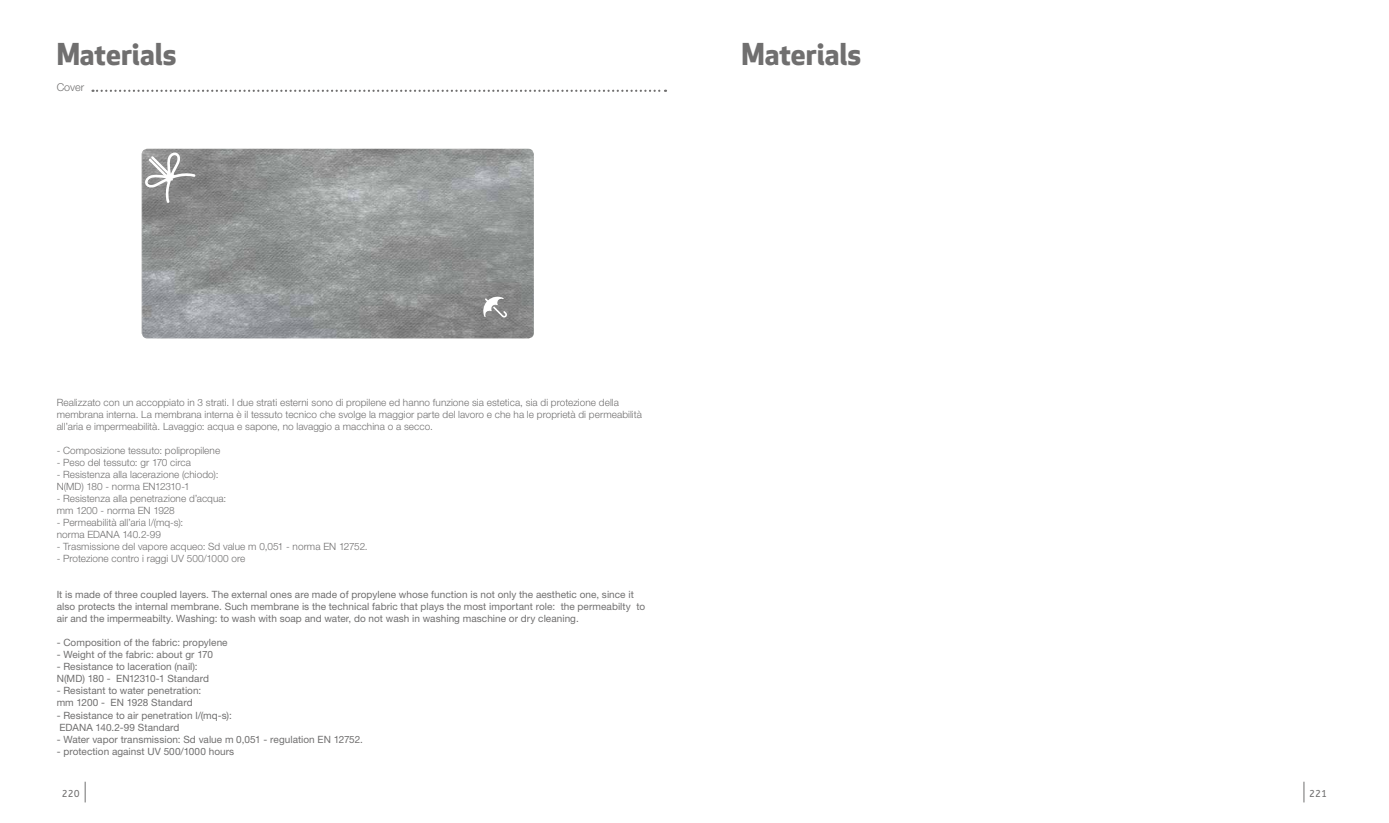
<style>
.page{position:relative;width:1389px;height:823px;background:#fff}
.page>*{position:absolute;margin:0;border:0;box-sizing:border-box;transform-origin:0 0}
.t1{font:700 29.4px "Apex New";color:#706f6f}
.t2{font:300 10.8px "Helvetica Neue LT Std";color:#706f6f}
.t3{font:10px/12px "Helvetica Neue LT Std";letter-spacing:.005em;color:#706f6f}
.t4{font:300 10px/12px "Helvetica Neue LT Std";letter-spacing:.005em;color:#706f6f}
.t5{font:10px "A Bee Zee";color:#706f6f}
</style>
<div class="page">
<svg style="left:142px;top:149px;width:392px;height:189px;background:#939696"></svg>
<svg style="left:144px;top:152px;width:52px;height:51px"></svg>
<svg style="left:482px;top:295px;width:25px;height:22px"></svg>
<svg style="left:93px;top:90px;width:573px;height:2px"></svg>
<svg style="left:1304px;top:781px;width:1px;height:21px"></svg>
<svg style="left:85px;top:781px;width:1px;height:21px"></svg>
<h1 class="t1" style="left:57px;top:33px;width:121px">Materials</h1>
<h1 class="t1" style="left:742px;top:33px;width:121px">Materials</h1>
<p class="t2" style="left:57px;top:80px;width:29px">Cover</p>
<p class="t4" style="left:57px;top:396px;width:587px">Realizzato con un accoppiato in 3 strati. I due strati esterni sono di propilene ed hanno funzione sia estetica, sia di protezione della membrana interna. La membrana interna è il tessuto tecnico che svolge la maggior parte del lavoro e che ha le proprietà di permeabilità all’aria e impermeabilità. Lavaggio: acqua e sapone, no lavaggio a macchina o a secco.</p>
<p class="t4" style="left:57px;top:444px;width:165px">- Composizione tessuto: polipropilene</p>
<p class="t4" style="left:57px;top:456px;width:136px">- Peso del tessuto: gr 170 circa</p>
<p class="t4" style="left:57px;top:468px;width:163px">- Resistenza alla lacerazione (chiodo):<br>N(MD) 180 - norma EN12310-1</p>
<p class="t4" style="left:57px;top:492px;width:171px">- Resistenza alla penetrazione d’acqua: mm 1200 - norma EN 1928</p>
<p class="t4" style="left:57px;top:516px;width:128px">- Permeabilità all’aria l/(mq-s): norma EDANA 140.2-99</p>
<p class="t4" style="left:57px;top:540px;width:312px">- Trasmissione del vapore acqueo: Sd value m 0,051 - norma EN 12752.</p>
<p class="t4" style="left:57px;top:552px;width:190px">- Protezione contro i raggi UV 500/1000 ore</p>
<p class="t3" style="left:57px;top:588px;width:590px">It is made of three coupled layers. The external ones are made of propylene whose function is not only the aesthetic one, since it also protects the internal membrane. Such membrane is the technical fabric that plays the most important role: the permeabilty to air and the impermeabilty. Washing: to wash with soap and water, do not wash in washing maschine or dry cleaning.</p>
<p class="t3" style="left:57px;top:636px;width:172px">- Composition of the fabric: propylene</p>
<p class="t3" style="left:57px;top:648px;width:158px">- Weight of the fabric: about gr 170</p>
<p class="t3" style="left:57px;top:660px;width:154px">- Resistance to laceration (nail):<br>N(MD) 180 - EN12310-1 Standard</p>
<p class="t3" style="left:57px;top:684px;width:146px">- Resistant to water penetration: mm 1200 - EN 1928 Standard</p>
<p class="t3" style="left:57px;top:708px;width:177px">- Resistance to air penetration l/(mq-s):<br>EDANA 140.2-99 Standard</p>
<p class="t3" style="left:57px;top:732px;width:308px">- Water vapor transmission: Sd value m 0,051 - regulation EN 12752.</p>
<p class="t3" style="left:57px;top:744px;width:179px">- protection against UV 500/1000 hours</p>
<p class="t5" style="left:62px;top:787px;width:19px">220</p>
<p class="t5" style="left:1309px;top:787px;width:19px">221</p>
</div>
